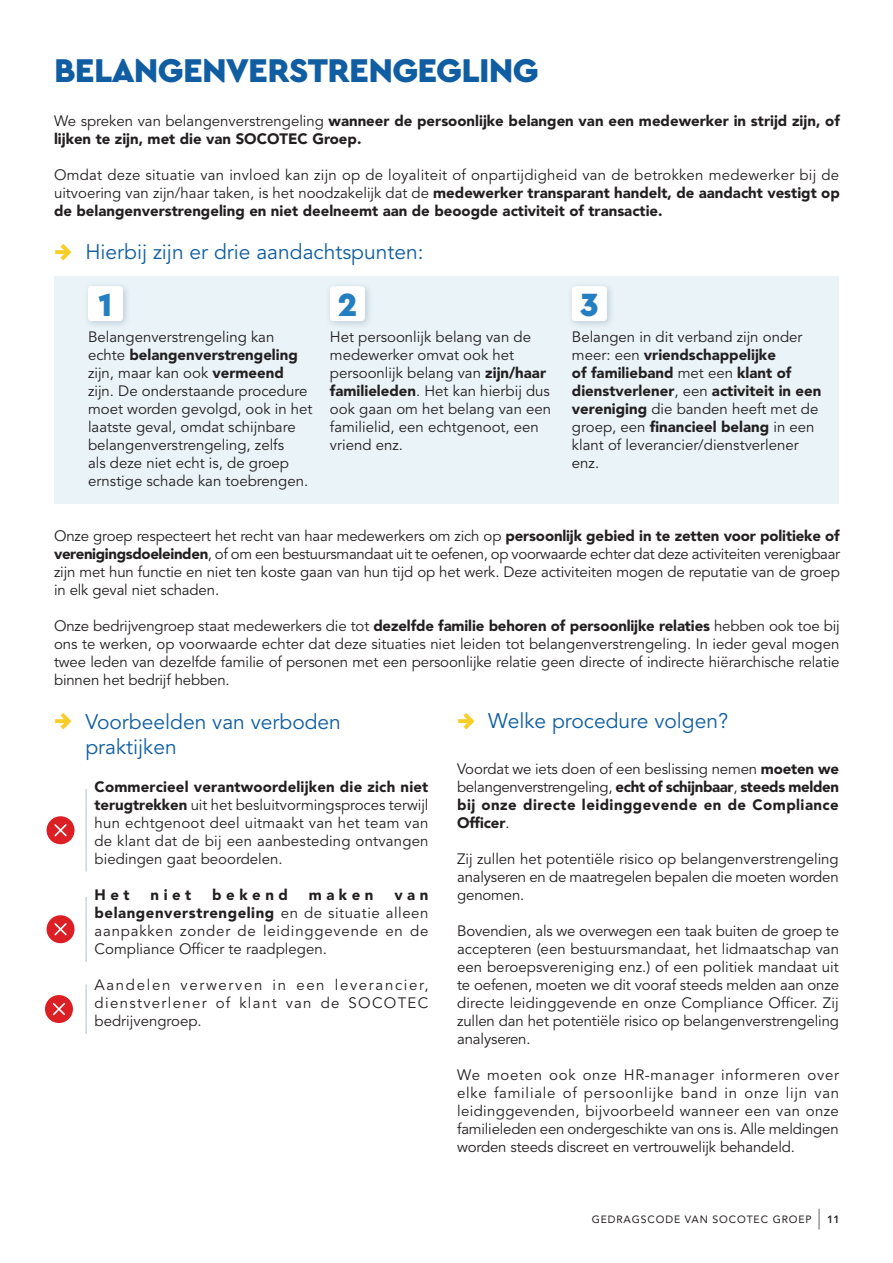
<style>
.page{position:relative;width:893px;height:1263px;background:#fff}
.page>*{position:absolute;margin:0;border:0;box-sizing:border-box;transform-origin:0 0}
.t1{font:900 34.5px "Cera Pro";letter-spacing:-.02em;color:#105ea1}
.t2{font:900 33.75px "Cera Pro";color:#247ec2}
.t3{font:900 27.3px "Cera Pro";color:#f7cd28}
.t4{font:21px/25.2px "Avenir LT Std";color:#105ea1}
.t5{font:15px/18px "Avenir LT Std";color:#231f20;text-align:justify}
.t6{font:900 15px/18px "Avenir LT Std";color:#231f20;text-align:justify}
.t7{font:10.5px "Avenir LT Std";letter-spacing:.08em;color:#231f20}
.t8{font:800 10.5px "Avenir LT Std";color:#231f20}
.s1{font-weight:400}
.s2{font-weight:900}
</style>
<div class="page">
<svg style="left:819px;top:1209px;width:1px;height:20px"></svg>
<div style="left:54px;top:276px;width:785px;height:228px;background:#e9f3f8"></div>
<div style="left:325px;top:281px;width:48px;height:48px;background:#afc1cd;opacity:.75"></div>
<div style="left:330px;top:286px;width:35px;height:35px;background:#fff;border-radius:3px"></div>
<div style="left:567px;top:281px;width:48px;height:48px;background:#afc1cd;opacity:.75"></div>
<div style="left:572px;top:286px;width:35px;height:35px;background:#fff;border-radius:3px"></div>
<div style="left:83px;top:281px;width:48px;height:48px;background:#afc1cd;opacity:.75"></div>
<div style="left:88px;top:286px;width:35px;height:35px;background:#fff;border-radius:3px"></div>
<div style="left:47px;top:816px;width:28px;height:28px;background:#dc1f25;border-radius:50%"></div>
<svg style="left:54px;top:824px;width:13px;height:13px"></svg>
<div style="left:47px;top:915px;width:28px;height:28px;background:#dc1f25;border-radius:50%"></div>
<svg style="left:54px;top:923px;width:13px;height:13px"></svg>
<div style="left:45px;top:995px;width:28px;height:28px;background:#dc1f25;border-radius:50%"></div>
<svg style="left:52px;top:1003px;width:13px;height:13px"></svg>
<hr style="left:86px;top:789px;width:1px;height:83px;background:#afc1cd">
<hr style="left:86px;top:897px;width:1px;height:65px;background:#afc1cd">
<hr style="left:86px;top:984px;width:1px;height:50px;background:#afc1cd">
<h1 class="t1" style="left:54px;top:47px;width:486px">BELANGENVERSTRENGEGLING</h1>
<p class="t6" style="left:54px;top:112px;width:787px"><span class="s1">We spreken van belangenverstrengeling</span> wanneer de persoonlijke belangen van een medewerker in strijd zijn, of lijken te zijn, met die van SOCOTEC Groep.</p>
<p class="t5" style="left:54px;top:166px;width:787px">Omdat deze situatie van invloed kan zijn op de loyaliteit of onpartijdigheid van de betrokken medewerker bij de uitvoering van zijn/haar taken, is het noodzakelijk dat de <span class="s2">medewerker transparant handelt, de aandacht vestigt op de belangenverstrengeling en niet deelneemt aan de beoogde activiteit of transactie.</span></p>
<h3 class="t3" style="left:54px;top:233px;width:19px">→</h3>
<h3 class="t4" style="left:85px;top:239px;width:340px">Hierbij zijn er drie aandachtspunten:</h3>
<h2 class="t2" style="left:98px;top:282px;width:15px">1</h2>
<h2 class="t2" style="left:337px;top:282px;width:22px">2</h2>
<h2 class="t2" style="left:580px;top:282px;width:20px">3</h2>
<p class="t5" style="left:88px;top:328px;width:226px;text-align:left">Belangenverstrengeling kan echte <span class="s2">belangenverstrengeling </span>zijn, maar kan ook <span class="s2">vermeend </span>zijn. De onderstaande procedure moet worden gevolgd, ook in het laatste geval, omdat schijnbare belangenverstrengeling, zelfs<br>als deze niet echt is, de groep ernstige schade kan toebrengen.</p>
<p class="t5" style="left:330px;top:328px;width:223px;text-align:left">Het persoonlijk belang van de medewerker omvat ook het persoonlijk belang van <span class="s2">zijn/haar familieleden</span>. Het kan hierbij dus ook gaan om het belang van een familielid, een echtgenoot, een vriend enz.</p>
<p class="t5" style="left:572px;top:328px;width:251px;text-align:left">Belangen in dit verband zijn onder meer: een <span class="s2">vriendschappelijke<br>of familieband</span> met een <span class="s2">klant of dienstverlener</span>, een <span class="s2">activiteit in een vereniging</span> die banden heeft met de groep, een <span class="s2">financieel belang</span> in een klant of leverancier/dienstverlener enz.</p>
<p class="t5" style="left:54px;top:527px;width:788px">Onze groep respecteert het recht van haar medewerkers om zich op <span class="s2">persoonlijk gebied in te zetten voor politieke of verenigingsdoeleinden</span>, of om een bestuursmandaat uit te oefenen, op voorwaarde echter dat deze activiteiten verenigbaar zijn met hun functie en niet ten koste gaan van hun tijd op het werk. Deze activiteiten mogen de reputatie van de groep in elk geval niet schaden.</p>
<p class="t5" style="left:54px;top:617px;width:787px">Onze bedrijvengroep staat medewerkers die tot <span class="s2">dezelfde familie behoren of persoonlijke relaties</span> hebben ook toe bij ons te werken, op voorwaarde echter dat deze situaties niet leiden tot belangenverstrengeling. In ieder geval mogen twee leden van dezelfde familie of personen met een persoonlijke relatie geen directe of indirecte hiërarchische relatie binnen het bedrijf hebben.</p>
<h3 class="t4" style="left:85px;top:710px;width:257px">Voorbeelden van verboden praktijken</h3>
<h3 class="t4" style="left:488px;top:709px;width:242px">Welke procedure volgen?</h3>
<h3 class="t3" style="left:54px;top:703px;width:19px">→</h3>
<h3 class="t3" style="left:457px;top:703px;width:19px">→</h3>
<p class="t5" style="left:95px;top:778px;width:335px"><span class="s2">Commercieel verantwoordelijken die zich niet terugtrekken</span> uit het besluitvormingsproces terwijl hun echtgenoot deel uitmaakt van het team van de klant dat de bij een aanbesteding ontvangen biedingen gaat beoordelen.</p>
<p class="t6" style="left:95px;top:886px;width:37px">Het</p>
<p class="t6" style="left:151px;top:886px;width:42px">niet</p>
<p class="t6" style="left:212px;top:886px;width:77px">bekend</p>
<p class="t6" style="left:309px;top:886px;width:66px">maken</p>
<p class="t5" style="left:95px;top:886px;width:335px;text-indent:300px"><span class="s2">van belangenverstrengeling</span> en de situatie alleen aanpakken zonder de leidinggevende en de Compliance Officer te raadplegen.</p>
<p class="t5" style="left:95px;top:976px;width:335px">Aandelen verwerven in een leverancier, dienstverlener of klant van de SOCOTEC bedrijvengroep.</p>
<p class="t6" style="left:457px;top:760px;width:383px"><span class="s1">Voordat we iets doen of een beslissing nemen</span> moeten we <span class="s1">belangenverstrengeling,</span> echt of schijnbaar<span class="s1">,</span> steeds melden bij onze directe leidinggevende en de Compliance Officer<span class="s1">.</span></p>
<p class="t5" style="left:457px;top:850px;width:383px">Zij zullen het potentiële risico op belangenverstrengeling analyseren en de maatregelen bepalen die moeten worden genomen.</p>
<p class="t5" style="left:457px;top:922px;width:383px">Bovendien, als we overwegen een taak buiten de groep te accepteren (een bestuursmandaat, het lidmaatschap van een beroepsvereniging enz.) of een politiek mandaat uit te oefenen, moeten we dit vooraf steeds melden aan onze directe leidinggevende en onze Compliance Officer. Zij zullen dan het potentiële risico op belangenverstrengeling analyseren.</p>
<p class="t5" style="left:457px;top:1066px;width:384px">We moeten ook onze HR-manager informeren over elke familiale of persoonlijke band in onze lijn van leidinggevenden, bijvoorbeeld wanneer een van onze familieleden een ondergeschikte van ons is. Alle meldingen worden steeds discreet en vertrouwelijk behandeld.</p>
<p class="t7" style="left:592px;top:1213px;width:222px">GEDRAGSCODE VAN SOCOTEC GROEP</p>
<p class="t8" style="left:827px;top:1213px;width:14px">11</p>
</div>
